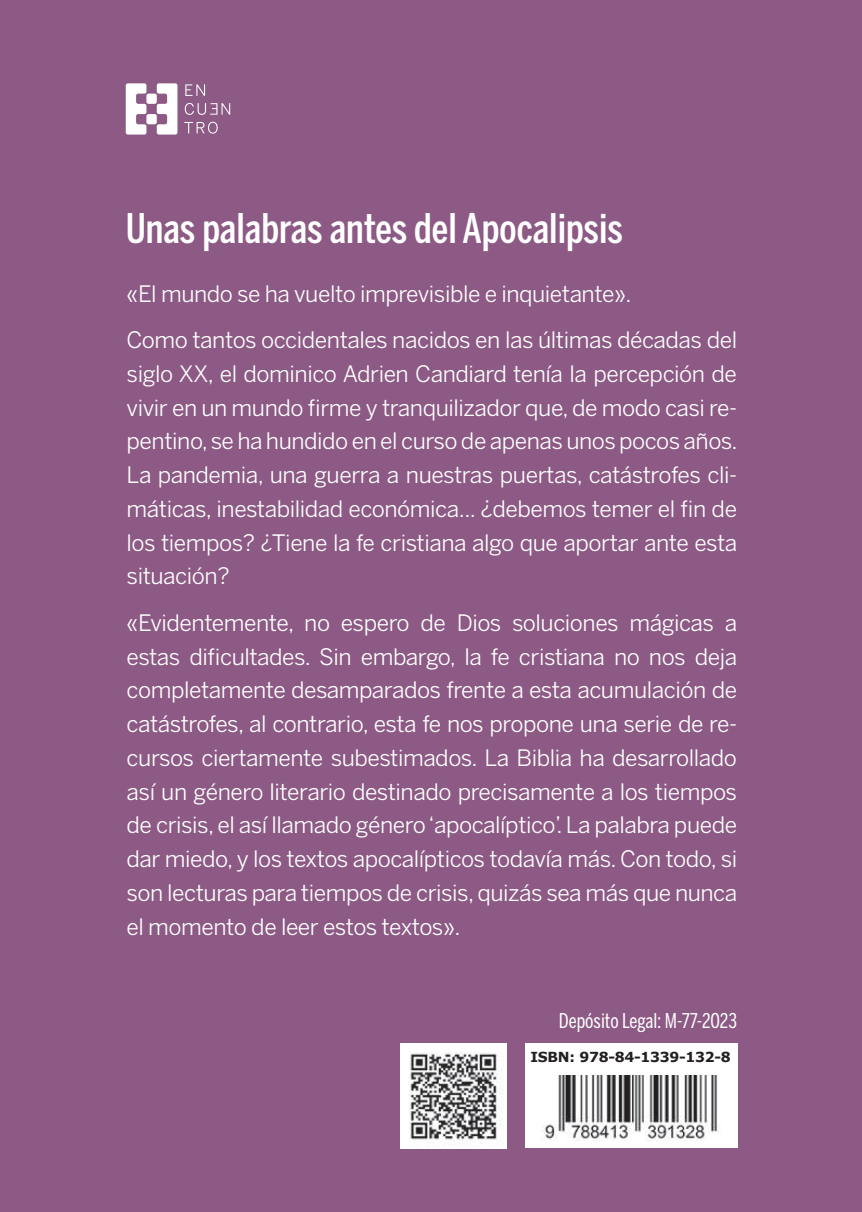
<style>
.page{position:relative;width:862px;height:1212px;background:#fff}
.page>*{position:absolute;margin:0;border:0;box-sizing:border-box;transform-origin:0 0}
.t1{font:500 40.5px "Benton Sans Comp";color:#fff}
.t2{font:22.5px/33.8px "Benton Sans";letter-spacing:-.02em;color:#fff;text-align:justify}
.t3{font:20.25px "Benton Sans Comp";color:#fff}
.t4{font:700 13.72px "Verdana";letter-spacing:-.02em;color:#231f20}
</style>
<div class="page">
<div style="left:0;top:0;width:861px;height:1212px;background:#8c5a84"></div>
<div style="left:146px;top:114px;width:11px;height:10px;background:#fff;border-radius:2px"></div>
<svg style="left:126px;top:83px;width:20px;height:52px"></svg>
<div style="left:146px;top:94px;width:11px;height:10px;background:#fff;border-radius:2px"></div>
<svg style="left:157px;top:83px;width:20px;height:52px"></svg>
<svg style="left:185px;top:84px;width:20px;height:12px"></svg>
<svg style="left:184px;top:122px;width:34px;height:12px"></svg>
<svg style="left:185px;top:103px;width:45px;height:12px"></svg>
<div style="left:524px;top:1043px;width:212px;height:105px;background:#fff"></div>
<img style="left:541px;top:1075px;width:177px;height:66px">
<img style="left:400px;top:1043px;width:106px;height:105px">
<p class="t1" style="left:126px;top:205px;width:498px">Unas palabras antes del Apocalipsis</p>
<p class="t2" style="left:126px;top:270px;width:611px;line-height:46.6px">«El mundo se ha vuelto imprevisible e inquietante».<br>Como tantos occidentales nacidos en las últimas décadas del</p>
<p class="t2" style="left:126px;top:356px;width:612px">siglo XX, el dominico Adrien Candiard tenía la percepción de vivir en un mundo firme y tranquilizador que, de modo casi re&shy;pentino, se ha hundido en el curso de apenas unos pocos años.<br>La pandemia, una guerra a nuestras puertas, catástrofes cli&shy;máticas, inestabilidad económica... ¿debemos temer el fin de los tiempos? ¿Tiene la fe cristiana algo que aportar ante esta situación?</p>
<p class="t2" style="left:126px;top:605px;width:611px">«Evidentemente, no espero de Dios soluciones mágicas a estas dificultades. Sin embargo, la fe cristiana no nos deja completamente desamparados frente a esta acumulación de catástrofes, al contrario, esta fe nos propone una serie de re&shy;cursos ciertamente subestimados. La Biblia ha desarrollado así un género literario destinado precisamente a los tiempos de crisis, el así llamado género ‘apocalíptico’. La palabra puede dar miedo, y los textos apocalípticos todavía más. Con todo, si son lecturas para tiempos de crisis, quizás sea más que nunca el momento de leer estos textos».</p>
<p class="t3" style="left:558px;top:1009px;width:179px">Depósito Legal: M-77-2023</p>
<p class="t4" style="left:530px;top:1048px;width:202px">ISBN: 978-84-1339-132-8</p>
</div>
